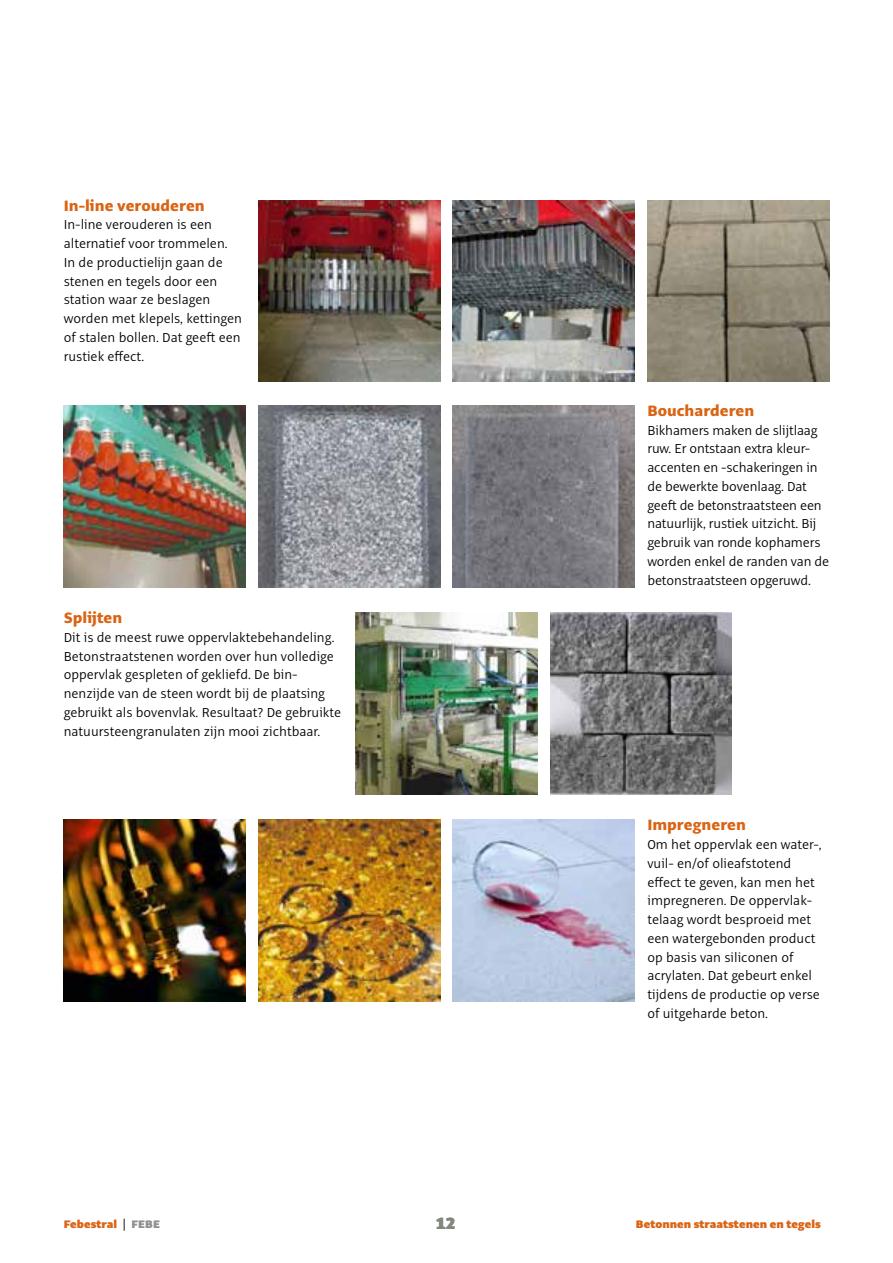
<style>
.page{position:relative;width:893px;height:1263px;background:#fff}
.page>*{position:absolute;margin:0;border:0;box-sizing:border-box;transform-origin:0 0}
.t1{font:900 18px "Alto Pro";color:#82887c}
.t2{font:800 16.5px "Alto Pro";color:#d96414}
.t3{font:300 14.25px/18.8px "Alto Pro";color:#000}
.t4{font:900 12px "Alto Pro";color:#d96414}
.s1{font-weight:400;color:#000}
.s2{color:#909090}
</style>
<div class="page">
<img style="left:258px;top:200px;width:182px;height:182px">
<img style="left:453px;top:200px;width:182px;height:182px">
<img style="left:647px;top:200px;width:182px;height:182px">
<img style="left:64px;top:820px;width:182px;height:182px">
<img style="left:258px;top:820px;width:182px;height:182px">
<img style="left:453px;top:820px;width:182px;height:182px">
<img style="left:64px;top:405px;width:182px;height:182px">
<img style="left:258px;top:405px;width:182px;height:182px">
<img style="left:453px;top:405px;width:182px;height:182px">
<img style="left:550px;top:613px;width:182px;height:181px">
<img style="left:356px;top:613px;width:181px;height:181px">
<p class="t2" style="left:64px;top:195px;width:142px">In-line verouderen</p>
<p class="t3" style="left:64px;top:215px;width:180px">In-line verouderen is een alternatief voor trommelen.<br>In de productielijn gaan de stenen en tegels door een station waar ze beslagen worden met klepels, kettingen of stalen bollen. Dat geeft een rustiek effect.</p>
<p class="t2" style="left:64px;top:607px;width:60px">Splijten</p>
<p class="t3" style="left:64px;top:628px;width:279px">Dit is de meest ruwe oppervlaktebehandeling.<br>Betonstraatstenen worden over hun volledige oppervlak gespleten of gekliefd. De bin&shy;nenzijde van de steen wordt bij de plaatsing gebruikt als bovenvlak. Resultaat? De gebruikte natuursteengranulaten zijn mooi zichtbaar.</p>
<p class="t2" style="left:647px;top:400px;width:108px">Boucharderen</p>
<p class="t3" style="left:647px;top:421px;width:183px">Bikhamers maken de slijtlaag ruw. Er ontstaan extra kleur&shy;accenten en -schakeringen in de bewerkte bovenlaag. Dat geeft de betonstraatsteen een natuurlijk, rustiek uitzicht. Bij gebruik van ronde kophamers worden enkel de randen van de betonstraatsteen opgeruwd.</p>
<p class="t2" style="left:647px;top:815px;width:100px">Impregneren</p>
<p class="t3" style="left:647px;top:835px;width:176px">Om het oppervlak een water-, vuil- en/of olieafstotend effect te geven, kan men het impregneren. De oppervlak&shy;telaag wordt besproeid met een watergebonden product op basis van siliconen of acrylaten. Dat gebeurt enkel tijdens de productie op verse of uitgeharde beton.</p>
<p class="t4" style="left:64px;top:1217px;width:98px">Febestral <span class="s1">|</span> <span class="s2">FEBE</span></p>
<p class="t1" style="left:436px;top:1212px;width:21px">12</p>
<p class="t4" style="left:636px;top:1217px;width:186px">Betonnen straatstenen en tegels</p>
</div>
